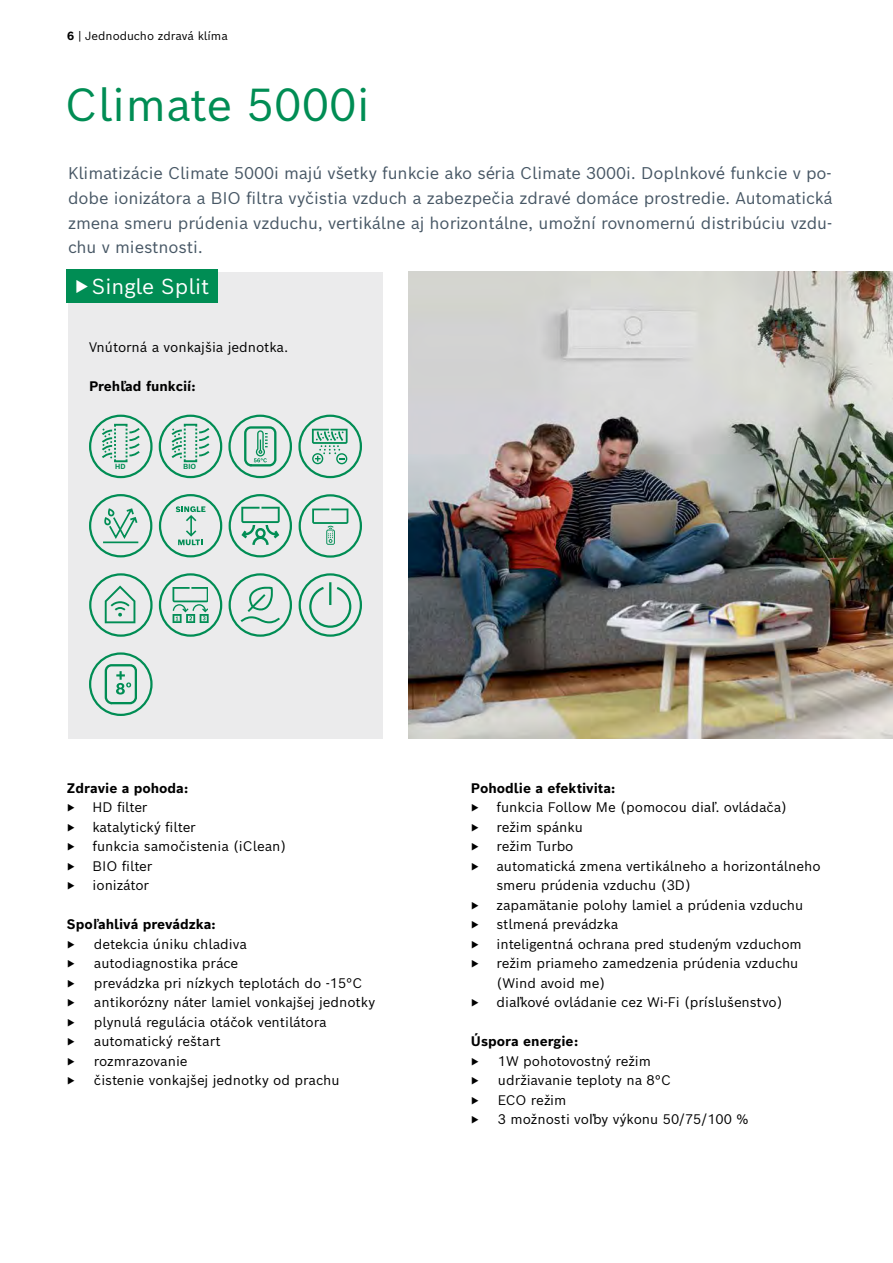
<style>
.page{position:relative;width:893px;height:1263px;background:#fff}
.page>*{position:absolute;margin:0;border:0;box-sizing:border-box;transform-origin:0 0}
.t1{font:45px "Bosch Sans";color:#008d54}
.t2{font:21px "Bosch Sans";color:#fff}
.t3{font:16.5px/24.8px "Bosch Sans";letter-spacing:-.005em;color:#475765;text-align:justify}
.t4{font:13.5px/19.5px "Bosch Sans";color:#000}
.t5{font:700 13.5px "Bosch Sans";color:#000}
.t6{font:13.5px "Bosch Sans";letter-spacing:-.02em;color:#000}
.t7{font:12px "Bosch Sans";color:#000}
.t8{font:11.55px "Bosch Sans";color:#000}
.t9{font:700 7.2px "Bosch Office Sans";color:#008d54}
.s1{font-weight:700}
.s2{font-family:"Bosch Office Sans"}
</style>
<div class="page">
<div style="left:68px;top:272px;width:315px;height:466px;background:#ebebec"></div>
<img style="left:408px;top:272px;width:485px;height:466px">
<div style="left:66px;top:269px;width:152px;height:34px;background:#008d54"></div>
<div style="left:89px;top:573px;width:64px;height:64px;border:2px solid #008d54;border-radius:50%"></div>
<div style="left:89px;top:494px;width:63px;height:63px;border:2px solid #008d54;border-radius:50%"></div>
<div style="left:159px;top:494px;width:63px;height:63px;border:2px solid #008d54;border-radius:50%"></div>
<div style="left:298px;top:415px;width:64px;height:63px;border:2px solid #008d54;border-radius:50%"></div>
<div style="left:89px;top:415px;width:64px;height:63px;border:2px solid #008d54;border-radius:50%"></div>
<div style="left:228px;top:415px;width:64px;height:63px;border:2px solid #008d54;border-radius:50%"></div>
<div style="left:159px;top:415px;width:63px;height:63px;border:2px solid #008d54;border-radius:50%"></div>
<div style="left:89px;top:652px;width:64px;height:64px;border:2px solid #008d54;border-radius:50%"></div>
<svg style="left:105px;top:664px;width:32px;height:40px"></svg>
<svg style="left:172px;top:424px;width:37px;height:38px"></svg>
<svg style="left:244px;top:426px;width:32px;height:40px"></svg>
<svg style="left:312px;top:429px;width:35px;height:35px"></svg>
<svg style="left:102px;top:424px;width:38px;height:38px"></svg>
<div style="left:159px;top:573px;width:63px;height:64px;border:2px solid #008d54;border-radius:50%"></div>
<svg style="left:172px;top:587px;width:37px;height:36px"></svg>
<div style="left:229px;top:573px;width:63px;height:64px;border:2px solid #008d54;border-radius:50%"></div>
<svg style="left:241px;top:586px;width:39px;height:37px"></svg>
<div style="left:299px;top:573px;width:63px;height:64px;border:2px solid #008d54;border-radius:50%"></div>
<svg style="left:309px;top:582px;width:42px;height:46px"></svg>
<svg style="left:105px;top:585px;width:30px;height:38px"></svg>
<hr style="left:103px;top:541px;width:35px;height:2px;background:#008d54">
<svg style="left:104px;top:508px;width:33px;height:31px"></svg>
<div style="left:299px;top:494px;width:63px;height:64px;border:2px solid #008d54;border-radius:50%"></div>
<svg style="left:312px;top:508px;width:36px;height:37px"></svg>
<div style="left:229px;top:494px;width:63px;height:63px;border:2px solid #008d54;border-radius:50%"></div>
<svg style="left:241px;top:507px;width:38px;height:38px"></svg>
<svg style="left:176px;top:506px;width:29px;height:39px"></svg>
<p class="t8" style="left:67px;top:26px;width:162px"><span class="s1">6</span> | Jednoducho zdravá klíma</p>
<h1 class="t1" style="left:65px;top:67px;width:307px">Climate 5000i</h1>
<p class="t3" style="left:68px;top:159px;width:766px">Klimatizácie Climate 5000i majú všetky funkcie ako séria Climate 3000i. Doplnkové funkcie v po&shy;dobe ionizátora a BIO filtra vyčistia vzduch a zabezpečia zdravé domáce prostredie. Automatická zmena smeru prúdenia vzduchu, vertikálne aj horizontálne, umožní rovnomernú distribúciu vzdu&shy;chu v miestnosti.</p>
<h2 class="t2" style="left:75px;top:269px;width:136px">▶Single Split</h2>
<p class="t4" style="left:89px;top:336px;width:201px">Vnútorná a vonkajšia jednotka.</p>
<p class="t5" style="left:89px;top:374px;width:108px">Prehľad funkcií:</p>
<p class="t9" style="left:115px;top:460px;width:12px">HD</p>
<p class="t9" style="left:183px;top:460px;width:14px">BIO</p>
<p class="t5" style="left:67px;top:776px;width:123px">Zdravie a pohoda:</p>
<p class="t7" style="left:67px;top:798px;width:10px">▶</p>
<p class="t4" style="left:92px;top:796px;width:56px">HD filter</p>
<p class="t7" style="left:67px;top:817px;width:10px">▶</p>
<p class="t4" style="left:92px;top:816px;width:105px">katalytický filter</p>
<p class="t7" style="left:67px;top:837px;width:10px">▶</p>
<p class="t4" style="left:92px;top:835px;width:195px">funkcia samočistenia (iClean)</p>
<p class="t7" style="left:67px;top:856px;width:10px">▶</p>
<p class="t4" style="left:92px;top:855px;width:61px">BIO filter</p>
<p class="t7" style="left:67px;top:876px;width:10px">▶</p>
<p class="t4" style="left:92px;top:874px;width:58px">ionizátor</p>
<p class="t5" style="left:67px;top:913px;width:150px">Spo<span class="s2">ľ</span>ahlivá prevádzka:</p>
<p class="t7" style="left:67px;top:934px;width:10px">▶</p>
<p class="t4" style="left:94px;top:933px;width:154px">detekcia úniku chladiva</p>
<p class="t7" style="left:67px;top:954px;width:10px">▶</p>
<p class="t4" style="left:94px;top:952px;width:146px">autodiagnostika práce</p>
<p class="t7" style="left:67px;top:973px;width:10px">▶</p>
<p class="t4" style="left:94px;top:972px;width:270px">prevádzka pri nízkych teplotách do -15°C</p>
<p class="t7" style="left:67px;top:993px;width:10px">▶</p>
<p class="t4" style="left:94px;top:991px;width:283px">antikorózny náter lamiel vonkajšej jednotky</p>
<p class="t7" style="left:67px;top:1012px;width:10px">▶</p>
<p class="t4" style="left:94px;top:1011px;width:234px">plynulá regulácia otáčok ventilátora</p>
<p class="t7" style="left:67px;top:1032px;width:10px">▶</p>
<p class="t4" style="left:94px;top:1030px;width:128px">automatický reštart</p>
<p class="t7" style="left:67px;top:1051px;width:10px">▶</p>
<p class="t4" style="left:94px;top:1050px;width:95px">rozmrazovanie</p>
<p class="t7" style="left:67px;top:1071px;width:10px">▶</p>
<p class="t4" style="left:94px;top:1069px;width:247px">čistenie vonkajšej jednotky od prachu</p>
<p class="t5" style="left:471px;top:776px;width:146px">Pohodlie a efektivita:</p>
<p class="t7" style="left:471px;top:798px;width:10px">▶</p>
<p class="t4" style="left:496px;top:796px;width:292px">funkcia Follow Me (pomocou dia<span class="s2">ľ</span>. ovládača)</p>
<p class="t7" style="left:471px;top:817px;width:10px">▶</p>
<p class="t4" style="left:496px;top:816px;width:88px">režim spánku</p>
<p class="t7" style="left:471px;top:837px;width:10px">▶</p>
<p class="t4" style="left:496px;top:835px;width:79px">režim Turbo</p>
<p class="t7" style="left:471px;top:856px;width:10px">▶</p>
<p class="t4" style="left:496px;top:855px;width:326px">automatická zmena vertikálneho a horizontálneho smeru prúdenia vzduchu (3D)</p>
<p class="t7" style="left:471px;top:895px;width:10px">▶</p>
<p class="t4" style="left:496px;top:894px;width:308px">zapamätanie polohy lamiel a prúdenia vzduchu</p>
<p class="t7" style="left:471px;top:915px;width:10px">▶</p>
<p class="t4" style="left:496px;top:913px;width:123px">stlmená prevádzka</p>
<p class="t7" style="left:471px;top:934px;width:10px">▶</p>
<p class="t4" style="left:496px;top:933px;width:307px">inteligentná ochrana pred studeným vzduchom</p>
<p class="t7" style="left:471px;top:954px;width:10px">▶</p>
<p class="t4" style="left:496px;top:952px;width:304px">režim priameho zamedzenia prúdenia vzduchu (Wind avoid me)</p>
<p class="t7" style="left:471px;top:993px;width:10px">▶</p>
<p class="t4" style="left:496px;top:991px;width:288px">dia<span class="s2">ľ</span>kové ovládanie cez Wi-Fi (príslušenstvo)</p>
<p class="t5" style="left:471px;top:1030px;width:109px">Úspora energie:</p>
<p class="t7" style="left:471px;top:1051px;width:10px">▶</p>
<p class="t4" style="left:498px;top:1050px;width:155px">1W pohotovostný režim</p>
<p class="t7" style="left:471px;top:1071px;width:10px">▶</p>
<p class="t4" style="left:498px;top:1069px;width:174px">udržiavanie teploty na 8°C</p>
<p class="t7" style="left:471px;top:1090px;width:10px">▶</p>
<p class="t6" style="left:498px;top:1088px;width:70px">ECO režim</p>
<p class="t7" style="left:471px;top:1110px;width:10px">▶</p>
<p class="t4" style="left:498px;top:1108px;width:252px">3 možnosti vo<span class="s2">ľ</span>by výkonu 50/75/100 %</p>
</div>
